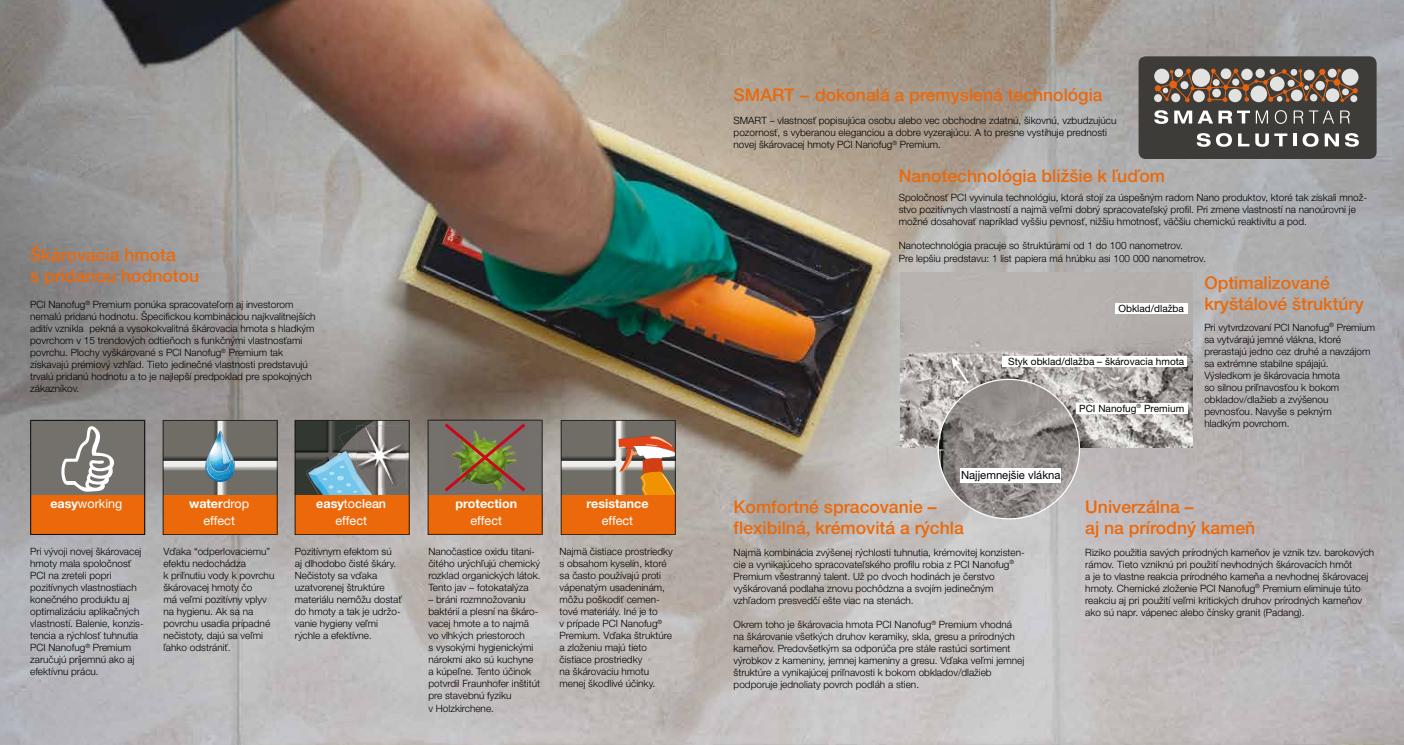
<style>
.page{position:relative;width:1404px;height:745px;background:#fff}
.page>*{position:absolute;margin:0;border:0;box-sizing:border-box;transform-origin:0 0}
.t1{font:500 17.5px/21px "Helvetica Neue LT Pro";color:#eb690b}
.t2{font:12.5px/16.2px "Helvetica Neue LT Pro";color:#fff;text-align:center}
.t3{font:700 12.5px "Helvetica Neue LT Pro";color:#fff}
.t4{font:11.25px "Helvetica Neue LT Pro";color:#000}
.t5{font:300 10px/12px "Helvetica Neue LT Pro";color:#000}
.t6{font:10px "Helvetica Neue LT Pro";color:#000}
.s1{font-weight:700}
.s2{font-weight:500}
</style>
<div class="page">
<img style="left:0;top:0;width:1403px;height:744px">
<svg style="left:295px;top:419px;width:114px;height:115px"></svg>
<svg style="left:163px;top:419px;width:114px;height:115px"></svg>
<svg style="left:30px;top:419px;width:115px;height:115px"></svg>
<svg style="left:427px;top:419px;width:115px;height:115px"></svg>
<svg style="left:560px;top:419px;width:115px;height:115px"></svg>
<div style="left:1138px;top:56px;width:238px;height:103px;background:#3e3c38;border-radius:7px"></div>
<div style="left:1341px;top:69px;width:17px;height:17px;background:#e2e2e0;border-radius:50%"></div>
<svg style="left:1154px;top:69px;width:203px;height:33px"></svg>
<svg style="left:1154px;top:110px;width:14px;height:14px"></svg>
<svg style="left:1174px;top:110px;width:38px;height:13px"></svg>
<svg style="left:1218px;top:110px;width:31px;height:13px"></svg>
<svg style="left:1255px;top:110px;width:12px;height:13px"></svg>
<svg style="left:1274px;top:110px;width:12px;height:14px"></svg>
<svg style="left:1293px;top:110px;width:9px;height:13px"></svg>
<svg style="left:1308px;top:110px;width:25px;height:13px"></svg>
<svg style="left:1340px;top:110px;width:9px;height:13px"></svg>
<svg style="left:1196px;top:133px;width:35px;height:14px"></svg>
<svg style="left:1238px;top:133px;width:11px;height:13px"></svg>
<svg style="left:1255px;top:133px;width:13px;height:14px"></svg>
<svg style="left:1274px;top:133px;width:13px;height:13px"></svg>
<svg style="left:1293px;top:133px;width:3px;height:13px"></svg>
<svg style="left:1302px;top:133px;width:16px;height:14px"></svg>
<svg style="left:1324px;top:133px;width:14px;height:13px"></svg>
<svg style="left:1345px;top:133px;width:13px;height:14px"></svg>
<img style="left:900px;top:273px;width:292px;height:174px">
<img style="left:938px;top:379px;width:141px;height:139px">
<div style="left:1002px;top:356px;width:185px;height:11px;background:#fff"></div>
<div style="left:1114px;top:303px;width:73px;height:10px;background:#fff"></div>
<div style="left:960px;top:467px;width:100px;height:15px;background:#fff"></div>
<div style="left:1076px;top:402px;width:111px;height:11px;background:#fff"></div>
<svg style="left:951px;top:356px;width:19px;height:29px"></svg>
<h1 class="t1" style="left:30px;top:243px;width:170px">Škárovacia hmota<br>s pridanou hodnotou</h1>
<p class="t5" style="left:30px;top:298px;width:287px">PCI Nanofug<sup>®</sup> Premium ponúka spracovateľom aj investorom nemalú pridanú hodnotu. Špecifickou kombináciou najkvalitnejších aditív vznikla pekná a vysokokvalitná škárovacia hmota s hladkým povrchom v 15 trendových odtieňoch s funkčnými vlastnosťami povrchu. Plochy vyškárované s PCI Nanofug<sup>®</sup> Premium tak získavajú prémiový vzhľad. Tieto jedinečné vlastnosti predstavujú trvalú pridanú hodnotu a to je najlepší predpoklad pre spokojných zákazníkov.</p>
<p class="t2" style="left:50px;top:495px;width:73px"><span class="s1">easy</span>working</p>
<p class="t2" style="left:189px;top:495px;width:62px"><span class="s1">water</span>drop effect</p>
<p class="t2" style="left:316px;top:495px;width:71px"><span class="s1">easy</span>to<span class="s2">clean </span>effect</p>
<p class="t3" style="left:455px;top:496px;width:63px">protection</p>
<p class="t2" style="left:470px;top:511px;width:33px">effect</p>
<p class="t5" style="left:30px;top:545px;width:115px">Pri vývoji novej škárovacej hmoty mala spoločnosť<br>PCI na zreteli popri pozitívnych vlastnostiach konečného produktu aj optimalizáciu aplikačných vlastností. Balenie, konzis&shy;tencia a rýchlosť tuhnutia<br>PCI Nanofug<sup>®</sup> Premium zaručujú príjemnú ako aj efektívnu prácu.</p>
<p class="t5" style="left:163px;top:545px;width:112px">Vďaka “odperlovaciemu” efektu nedochádza<br>k priľnutiu vody k povrchu škárovacej hmoty čo<br>má veľmi pozitívny vplyv na hygienu. Ak sa na povrchu usadia prípadné nečistoty, dajú sa veľmi ľahko odstrániť.</p>
<p class="t5" style="left:295px;top:545px;width:108px">Pozitívnym efektom sú<br>aj dlhodobo čisté škáry.<br>Nečistoty sa vďaka uzatvorenej štruktúre materiálu nemôžu dostať do hmoty a tak je udržo&shy;vanie hygieny veľmi rýchle a efektívne.</p>
<p class="t5" style="left:428px;top:545px;width:114px">Nanočastice oxidu titani&shy;čitého urýchľujú chemický rozklad organických látok.<br>Tento jav – fotokatalýza</p>
<p class="t5" style="left:428px;top:593px;width:113px">– bráni rozmnožovaniu baktérií a plesní na škáro&shy;vacej hmote a to najmä vo vlhkých priestoroch<br>s vysokými hygienickými nárokmi ako sú kuchyne a kúpeľne. Tento účinok potvrdil Fraunhofer inštitút pre stavebnú fyziku<br>v Holzkirchene.</p>
<h1 class="t1" style="left:733px;top:84px;width:370px">SMART − dokonalá a premyslená technológia</h1>
<p class="t5" style="left:733px;top:114px;width:384px">SMART – vlastnosť popisujúca osobu alebo vec obchodne zdatnú, šikovnú, vzbudzujúcu pozornosť, s vyberanou eleganciou a dobre vyzerajúcu. A to presne vystihuje prednosti novej škárovacej hmoty PCI Nanofug<sup>®</sup> Premium.</p>
<h1 class="t1" style="left:898px;top:165px;width:268px">Nanotechnológia bližšie k ľuďom</h1>
<p class="t5" style="left:898px;top:191px;width:470px">Spoločnosť PCI vyvinula technológiu, ktorá stojí za úspešným radom Nano produktov, ktoré tak získali množ&shy;stvo pozitívnych vlastností a najmä veľmi dobrý spracovateľský profil. Pri zmene vlastností na nanoúrovni je možné dosahovať napríklad vyššiu pevnosť, nižšiu hmotnosť, väčšiu chemickú reaktivitu a pod.</p>
<p class="t5" style="left:898px;top:239px;width:308px">Nanotechnológia pracuje so štruktúrami od 1 do 100 nanometrov.<br>Pre lepšiu predstavu: 1 list papiera má hrúbku asi 100 000 nanometrov.</p>
<p class="t3" style="left:586px;top:496px;width:64px">resistance</p>
<p class="t2" style="left:601px;top:511px;width:33px">effect</p>
<p class="t6" style="left:1118px;top:302px;width:67px">Obklad/dlažba</p>
<p class="t6" style="left:1008px;top:355px;width:177px">Styk obklad/dlažba – škárovacia hmota</p>
<p class="t6" style="left:1079px;top:402px;width:106px">PCI Nanofug<sup>®</sup> Premium</p>
<p class="t4" style="left:961px;top:468px;width:101px">Najjemnejšie vlákna</p>
<h1 class="t1" style="left:1204px;top:272px;width:161px">Optimalizované kryštálové štruktúry</h1>
<p class="t5" style="left:1204px;top:321px;width:172px">Pri vytvrdzovaní PCI Nanofug<sup>®</sup> Premium sa vytvárajú jemné vlákna, ktoré prerastajú jedno cez druhé a navzájom sa extrémne stabilne spájajú.<br>Výsledkom je škárovacia hmota<br>so silnou priľnavosťou k bokom obkladov/dlažieb a zvýšenou pevnosťou. Navyše s pekným<br>hladkým povrchom.</p>
<h1 class="t1" style="left:733px;top:495px;width:232px">Komfortné spracovanie – flexibilná, krémovitá a rýchla</h1>
<h1 class="t1" style="left:1085px;top:495px;width:171px">Univerzálna –<br>aj na prírodný kameň</h1>
<p class="t5" style="left:559px;top:545px;width:115px">Najmä čistiace prostriedky s obsahom kyselín, ktoré sa často používajú proti vápenatým usadeninám, môžu poškodiť cemen&shy;tové materiály. Iné je to<br>v prípade PCI Nanofug<sup>®<br></sup>Premium. Vďaka štruktúre a zloženiu majú tieto čistiace prostriedky<br>na škárovaciu hmotu menej škodlivé účinky.</p>
<p class="t5" style="left:733px;top:545px;width:292px">Najmä kombinácia zvýšenej rýchlosti tuhnutia, krémovitej konzisten&shy;cie a vynikajúceho spracovateľského profilu robia z PCI Nanofug<sup>® </sup>Premium všestranný talent. Už po dvoch hodinách je čerstvo vyškárovaná podlaha znovu pochôdzna a svojím jedinečným vzhľadom presvedčí ešte viac na stenách.</p>
<p class="t5" style="left:733px;top:617px;width:292px">Okrem toho je škárovacia hmota PCI Nanofug<sup>®</sup> Premium vhodná na škárovanie všetkých druhov keramiky, skla, gresu a prírodných kameňov. Predovšetkým sa odporúča pre stále rastúci sortiment výrobkov z kameniny, jemnej kameniny a gresu. Vďaka veľmi jemnej štruktúre a vynikajúcej priľnavosti k bokom obkladov/dlažieb podporuje jednoliaty povrch podláh a stien.</p>
<p class="t5" style="left:1085px;top:545px;width:290px">Riziko použitia savých prírodných kameňov je vznik tzv. barokových rámov. Tieto vzniknú pri použití nevhodných škárovacích hmôt<br>a je to vlastne reakcia prírodného kameňa a nevhodnej škárovacej hmoty. Chemické zloženie PCI Nanofug<sup>®</sup> Premium eliminuje túto reakciu aj pri použití veľmi kritických druhov prírodných kameňov ako sú napr. vápenec alebo čínsky granit (Padang).</p>
</div>
